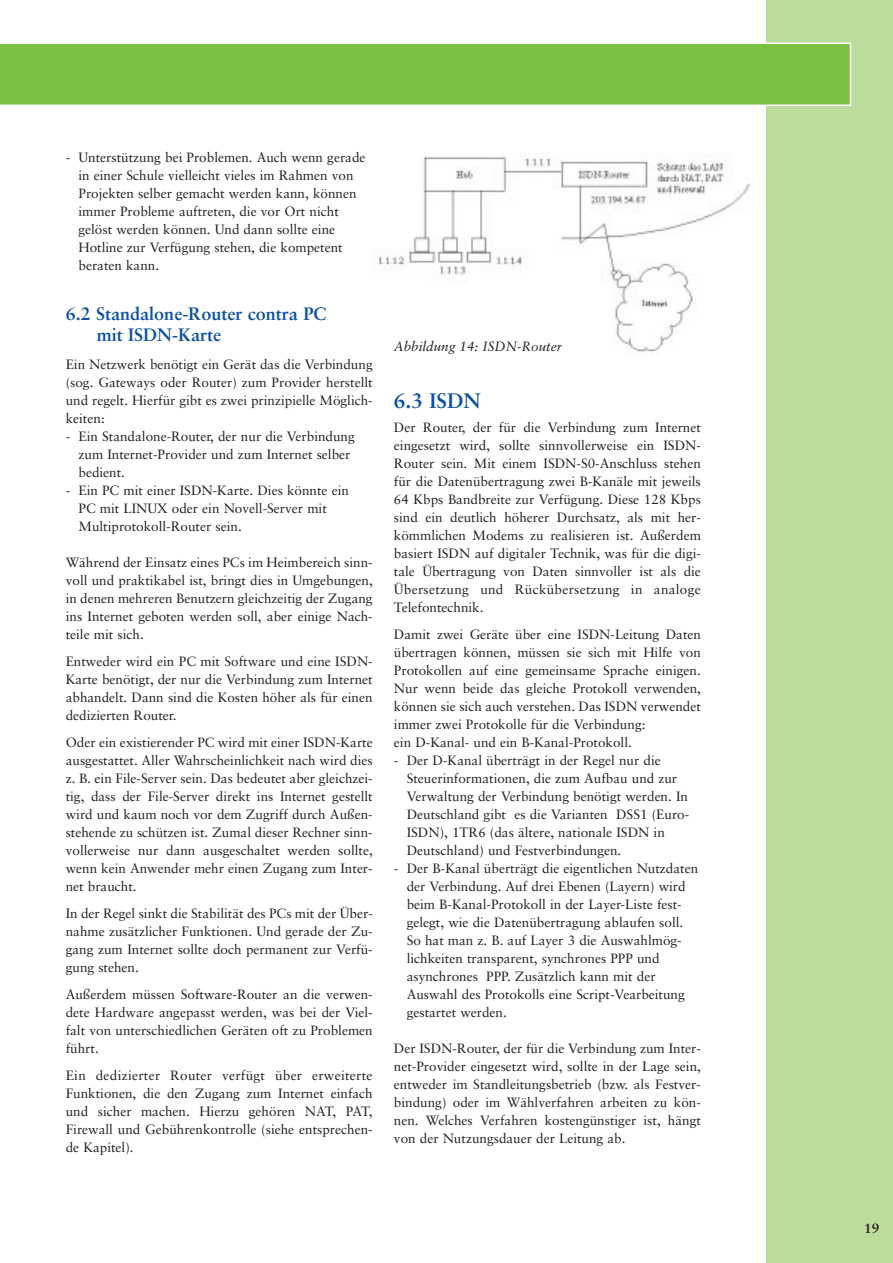
<style>
.page{position:relative;width:893px;height:1263px;background:#fff}
.page>*{position:absolute;margin:0;border:0;box-sizing:border-box;transform-origin:0 0}
.t1{font:700 21px "Sabon";color:#0a4fa2}
.t2{font:700 18px/21.6px "Sabon";color:#0a4fa2}
.t3{font:13.5px/18px "Sabon";color:#231f20;text-align:justify}
.t4{font:italic 13.5px "Sabon";color:#231f20}
.t5{font:700 13.5px "Sabon";color:#231f20}
</style>
<div class="page">
<img style="left:378px;top:156px;width:372px;height:198px">
<div style="left:766px;top:0;width:126px;height:1263px;background:#bcdc9b"></div>
<div style="left:0;top:43px;width:851px;height:63px;background:#7bc142"></div>
<p class="t3" style="left:78px;top:149px;width:288px;text-align:left;text-indent:-13px">- Unterstützung bei Problemen. Auch wenn gerade in einer Schule vielleicht vieles im Rahmen von Projekten selber gemacht werden kann, können immer Probleme auftreten, die vor Ort nicht gelöst werden können. Und dann sollte eine Hotline zur Verfügung stehen, die kompetent beraten kann.</p>
<h2 class="t2" style="left:97px;top:304px;width:231px;text-indent:-31px">6.2 Standalone-Router contra PC mit ISDN-Karte</h2>
<p class="t3" style="left:66px;top:356px;width:308px">Ein Netzwerk benötigt ein Gerät das die Verbindung (sog. Gateways oder Router) zum Provider herstellt und regelt. Hierfür gibt es zwei prinzipielle Möglich&shy;keiten:</p>
<p class="t3" style="left:78px;top:428px;width:278px;text-align:left;text-indent:-13px">- Ein Standalone-Router, der nur die Verbindung zum Internet-Provider und zum Internet selber bedient.</p>
<p class="t3" style="left:78px;top:482px;width:272px;text-align:left;text-indent:-13px">- Ein PC mit einer ISDN-Karte. Dies könnte ein<br>PC mit LINUX oder ein Novell-Server mit<br>Multiprotokoll-Router sein.</p>
<p class="t3" style="left:66px;top:554px;width:308px">Während der Einsatz eines PCs im Heimbereich sinn&shy;voll und praktikabel ist, bringt dies in Umgebungen, in denen mehreren Benutzern gleichzeitig der Zugang ins Internet geboten werden soll, aber einige Nach&shy;teile mit sich.</p>
<p class="t3" style="left:66px;top:653px;width:308px">Entweder wird ein PC mit Software und eine ISDN-Karte benötigt, der nur die Verbindung zum Internet abhandelt. Dann sind die Kosten höher als für einen dedizierten Router.</p>
<p class="t3" style="left:66px;top:734px;width:308px">Oder ein existierender PC wird mit einer ISDN-Karte ausgestattet. Aller Wahrscheinlichkeit nach wird dies z. B. ein File-Server sein. Das bedeutet aber gleichzei&shy;tig, dass der File-Server direkt ins Internet gestellt wird und kaum noch vor dem Zugriff durch Außen&shy;stehende zu schützen ist. Zumal dieser Rechner sinn&shy;vollerweise nur dann ausgeschaltet werden sollte, wenn kein Anwender mehr einen Zugang zum Inter&shy;net braucht.</p>
<p class="t3" style="left:66px;top:905px;width:308px">In der Regel sinkt die Stabilität des PCs mit der Über&shy;nahme zusätzlicher Funktionen. Und gerade der Zu&shy;gang zum Internet sollte doch permanent zur Verfü&shy;gung stehen.</p>
<p class="t3" style="left:66px;top:986px;width:308px">Außerdem müssen Software-Router an die verwen&shy;dete Hardware angepasst werden, was bei der Viel&shy;falt von unterschiedlichen Geräten oft zu Problemen führt.</p>
<p class="t3" style="left:66px;top:1067px;width:308px">Ein dedizierter Router verfügt über erweiterte Funktionen, die den Zugang zum Internet einfach und sicher machen. Hierzu gehören NAT, PAT, Firewall und Gebührenkontrolle (siehe entsprechen&shy;de Kapitel).</p>
<p class="t4" style="left:394px;top:341px;width:170px">Abbildung 14: ISDN-Router</p>
<h1 class="t1" style="left:394px;top:392px;width:88px">6.3 ISDN</h1>
<p class="t3" style="left:394px;top:419px;width:308px">Der Router, der für die Verbindung zum Internet eingesetzt wird, sollte sinnvollerweise ein ISDN-Router sein. Mit einem ISDN-S0-Anschluss stehen für die Datenübertragung zwei B-Kanäle mit jeweils 64 Kbps Bandbreite zur Verfügung. Diese 128 Kbps sind ein deutlich höherer Durchsatz, als mit her&shy;kömmlichen Modems zu realisieren ist. Außerdem basiert ISDN auf digitaler Technik, was für die digi&shy;tale Übertragung von Daten sinnvoller ist als die Übersetzung und Rückübersetzung in analoge Telefontechnik.</p>
<p class="t3" style="left:394px;top:626px;width:308px;text-align:left">Damit zwei Geräte über eine ISDN-Leitung Daten übertragen können, müssen sie sich mit Hilfe von Protokollen auf eine gemeinsame Sprache einigen.<br>Nur wenn beide das gleiche Protokoll verwenden, können sie sich auch verstehen. Das ISDN verwendet immer zwei Protokolle für die Verbindung:<br>ein D-Kanal- und ein B-Kanal-Protokoll.</p>
<p class="t3" style="left:406px;top:752px;width:284px;text-align:left;text-indent:-13px">- Der D-Kanal überträgt in der Regel nur die Steuerinformationen, die zum Aufbau und zur Verwaltung der Verbindung benötigt werden. In Deutschland gibt es die Varianten DSS1 (Euro-ISDN), 1TR6 (das ältere, nationale ISDN in Deutschland) und Festverbindungen.</p>
<p class="t3" style="left:406px;top:860px;width:293px;text-align:left;text-indent:-13px">- Der B-Kanal überträgt die eigentlichen Nutzdaten der Verbindung. Auf drei Ebenen (Layern) wird beim B-Kanal-Protokoll in der Layer-Liste fest&shy;gelegt, wie die Datenübertragung ablaufen soll.<br>So hat man z. B. auf Layer 3 die Auswahlmög&shy;lichkeiten transparent, synchrones PPP und asynchrones PPP. Zusätzlich kann mit der Auswahl des Protokolls eine Script-Vearbeitung gestartet werden.</p>
<p class="t3" style="left:394px;top:1040px;width:308px">Der ISDN-Router, der für die Verbindung zum Inter&shy;net-Provider eingesetzt wird, sollte in der Lage sein, entweder im Standleitungsbetrieb (bzw. als Festver&shy;bindung) oder im Wählverfahren arbeiten zu kön&shy;nen. Welches Verfahren kostengünstiger ist, hängt von der Nutzungsdauer der Leitung ab.</p>
<p class="t5" style="left:864px;top:1223px;width:17px">19</p>
</div>
